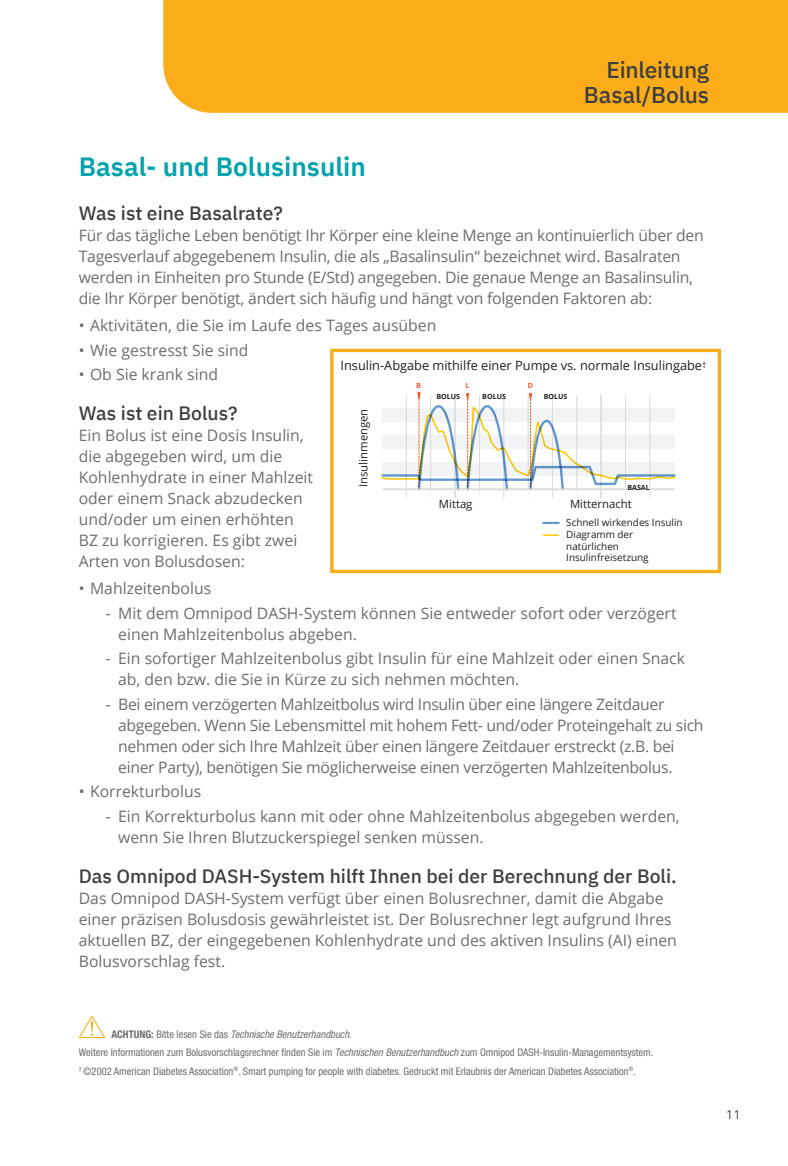
<style>
.page{position:relative;width:788px;height:1166px;background:#fff}
.page>*{position:absolute;margin:0;border:0;box-sizing:border-box;transform-origin:0 0}
.Headline{font:600 26.25px "IBM Plex Sans";color:#00a3ae}
.Header_Small_Right{font:500 22.75px/25.4px "IBM Plex Sans";letter-spacing:-.005em;color:#3e3e3f;text-align:right}
.Header_Small_Right-2{font:500 22.75px/25.4px "IBM Plex Sans";letter-spacing:.035em;color:#3e3e3f;text-align:right}
.Subhead_Medium{font:500 19.25px "IBM Plex Sans";color:#3e3e3f}
.Body_Copy{font:15.75px/21px "Open Sans";color:#6c6d70}
.Body_Copy-2{font:15.75px/21px "Open Sans";letter-spacing:-.02em;color:#6c6d70}
.SUB_HEADING{font:12.78px "Open Sans";color:#231f20}
.t1{font:12.25px "Open Sans";color:#3e3e3f}
.SUB_HEADING-2{font:11.38px "Open Sans";color:#231f20}
.Legal{font:condensed 10.5px "Helvetica Neue LT Std";color:#6c6d70}
.Legal-2{font:italic condensed 10.5px "Helvetica Neue LT Std";color:#6c6d70}
.SUB_HEADING-3{font:9.97px/11.4px "Open Sans";color:#231f20}
.SUB_HEADING-4{font:700 7px "Open Sans";color:#231f20}
.SUB_HEADING-5{font:700 7px "Open Sans";color:#ec5646}
.s1{font-family:"Helvetica Neue";font-weight:700;font-style:normal}
.s2{font-style:normal}
.s3{font-style:italic}
</style>
<div class="page">
<div style="left:163px;top:0;width:625px;height:113px;background:#faad19"></div>
<svg style="left:79px;top:1015px;width:26px;height:23px"></svg>
<div style="left:330px;top:349px;width:391px;height:224px;border:3px solid #faad19"></div>
<hr style="left:430px;top:396px;width:1px;height:101px;background:#dcdddf">
<hr style="left:479px;top:396px;width:1px;height:101px;background:#dcdddf">
<hr style="left:527px;top:396px;width:1px;height:101px;background:#dcdddf">
<hr style="left:576px;top:396px;width:1px;height:101px;background:#dcdddf">
<hr style="left:625px;top:396px;width:1px;height:101px;background:#dcdddf">
<hr style="left:454px;top:395px;width:1px;height:103px;background:#dcdddf">
<hr style="left:503px;top:395px;width:1px;height:103px;background:#dcdddf">
<hr style="left:552px;top:395px;width:1px;height:103px;background:#dcdddf">
<hr style="left:600px;top:395px;width:2px;height:103px;background:#dcdddf">
<hr style="left:649px;top:395px;width:1px;height:103px;background:#dcdddf">
<hr style="left:406px;top:395px;width:1px;height:103px;background:#dcdddf">
<svg style="left:543px;top:522px;width:15px;height:2px"></svg>
<svg style="left:543px;top:534px;width:15px;height:2px"></svg>
<svg style="left:381px;top:392px;width:294px;height:98px"></svg>
<hr style="left:382px;top:488px;width:292px;height:2px;background:#dcdddf">
<p class="Headline" style="left:79px;top:146px;width:288px">Basal- und Bolusinsulin</p>
<p class="Header_Small_Right" style="left:583px;top:55px;width:127px">Einleitung<br>Basal/Bolus</p>
<h2 class="Header_Small_Right-2" style="left:633px;top:58px;width:77px">XXXXX<br>XXXX</h2>
<p class="Subhead_Medium" style="left:79px;top:198px;width:205px">Was ist eine Basalrate?</p>
<p class="Body_Copy" style="left:79px;top:224px;width:626px">Für das tägliche Leben benötigt Ihr Körper eine kleine Menge an kontinuierlich über den Tagesverlauf abgegebenem Insulin, die als „Basalinsulin“ bezeichnet wird. Basalraten werden in Einheiten pro Stunde (E/Std) angegeben. Die genaue Menge an Basalinsulin, die Ihr Körper benötigt, ändert sich häufig und hängt von folgenden Faktoren ab:</p>
<p class="Body_Copy" style="left:79px;top:315px;width:359px">• Aktivitäten, die Sie im Laufe des Tages ausüben</p>
<p class="Body_Copy" style="left:79px;top:339px;width:171px">• Wie gestresst Sie sind</p>
<p class="Body_Copy" style="left:79px;top:363px;width:141px">• Ob Sie krank sind</p>
<p class="Subhead_Medium" style="left:79px;top:398px;width:160px">Was ist ein Bolus?</p>
<p class="Body_Copy" style="left:79px;top:424px;width:236px">Ein Bolus ist eine Dosis Insulin, die abgegeben wird, um die<br>Kohlenhydrate in einer Mahlzeit oder einem Snack abzudecken und/oder um einen erhöhten<br>BZ zu korrigieren. Es gibt zwei<br>Arten von Bolusdosen:</p>
<p class="Body_Copy" style="left:79px;top:578px;width:134px">• Mahlzeitenbolus</p>
<p class="Body_Copy" style="left:118px;top:602px;width:560px;text-indent:-12px">- Mit dem Omnipod DASH-System können Sie entweder sofort oder verzögert einen Mahlzeitenbolus abgeben.</p>
<p class="Body_Copy" style="left:118px;top:648px;width:568px;text-indent:-12px">- Ein sofortiger Mahlzeitenbolus gibt Insulin für eine Mahlzeit oder einen Snack ab, den bzw. die Sie in Kürze zu sich nehmen möchten.</p>
<p class="Body_Copy-2" style="left:118px;top:693px;width:587px;text-indent:-12px">- Bei einem verzögerten Mahlzeitbolus wird Insulin über eine längere Zeitdauer abgegeben. Wenn Sie Lebensmittel mit hohem Fett- und/oder Proteingehalt zu sich nehmen oder sich Ihre Mahlzeit über einen längere Zeitdauer erstreckt (z.B. bei einer Party), benötigen Sie möglicherweise einen verzögerten Mahlzeitenbolus.</p>
<p class="Body_Copy" style="left:79px;top:780px;width:124px">• Korrekturbolus</p>
<p class="Body_Copy" style="left:118px;top:805px;width:563px;text-indent:-12px">- Ein Korrekturbolus kann mit oder ohne Mahlzeitenbolus abgegeben werden, wenn Sie Ihren Blutzuckerspiegel senken müssen.</p>
<p class="Subhead_Medium" style="left:79px;top:861px;width:599px">Das Omnipod DASH-System hilft Ihnen bei der Berechnung der Boli.</p>
<p class="Body_Copy" style="left:79px;top:887px;width:599px">Das Omnipod DASH-System verfügt über einen Bolusrechner, damit die Abgabe einer präzisen Bolusdosis gewährleistet ist. Der Bolusrechner legt aufgrund Ihres aktuellen BZ, der eingegebenen Kohlenhydrate und des aktiven Insulins (AI) einen Bolusvorschlag fest.</p>
<p class="SUB_HEADING" style="left:340px;top:357px;width:367px">Insulin-Abgabe mithilfe einer Pumpe vs. normale Insulingabe<sup>†</sup></p>
<p class="SUB_HEADING-2" style="left:355px;top:487px;width:80px;rotate:-90deg">Insulinmengen</p>
<p class="SUB_HEADING-2" style="left:439px;top:496px;width:35px">Mittag</p>
<p class="SUB_HEADING-2" style="left:570px;top:496px;width:63px">Mitternacht</p>
<p class="SUB_HEADING-3" style="left:566px;top:517px;width:118px">Schnell wirkendes Insulin</p>
<p class="SUB_HEADING-3" style="left:566px;top:529px;width:84px">Diagramm der natürlichen<br>Insulinfreisetzung</p>
<p class="SUB_HEADING-5" style="left:416px;top:381px;width:6px">B</p>
<p class="SUB_HEADING-5" style="left:465px;top:381px;width:6px">L</p>
<p class="SUB_HEADING-5" style="left:528px;top:381px;width:7px">D</p>
<p class="SUB_HEADING-4" style="left:436px;top:391px;width:25px">BOLUS</p>
<p class="SUB_HEADING-4" style="left:482px;top:391px;width:25px">BOLUS</p>
<p class="SUB_HEADING-4" style="left:543px;top:391px;width:25px">BOLUS</p>
<p class="SUB_HEADING-4" style="left:627px;top:483px;width:24px">BASAL</p>
<p class="Legal-2" style="left:111px;top:1028px;width:242px"><span class="s1">ACHTUNG:</span> <span class="s2">Bitte lesen Sie das</span> Technische Benutzerhandbuch<span class="s2">.</span></p>
<p class="Legal" style="left:79px;top:1046px;width:576px">Weitere Informationen zum Bolusvorschlagsrechner finden Sie im <span class="s3">Technischen Benutzerhandbuch</span> zum Omnipod DASH-Insulin-Managementsystem.</p>
<p class="Legal" style="left:79px;top:1064px;width:558px"><sup>†</sup> ©2002 American Diabetes Association<sup>®</sup>. Smart pumping for people with diabetes. Gedruckt mit Erlaubnis der American Diabetes Association<sup>®</sup>.</p>
<p class="t1" style="left:726px;top:1105px;width:16px">11</p>
</div>
